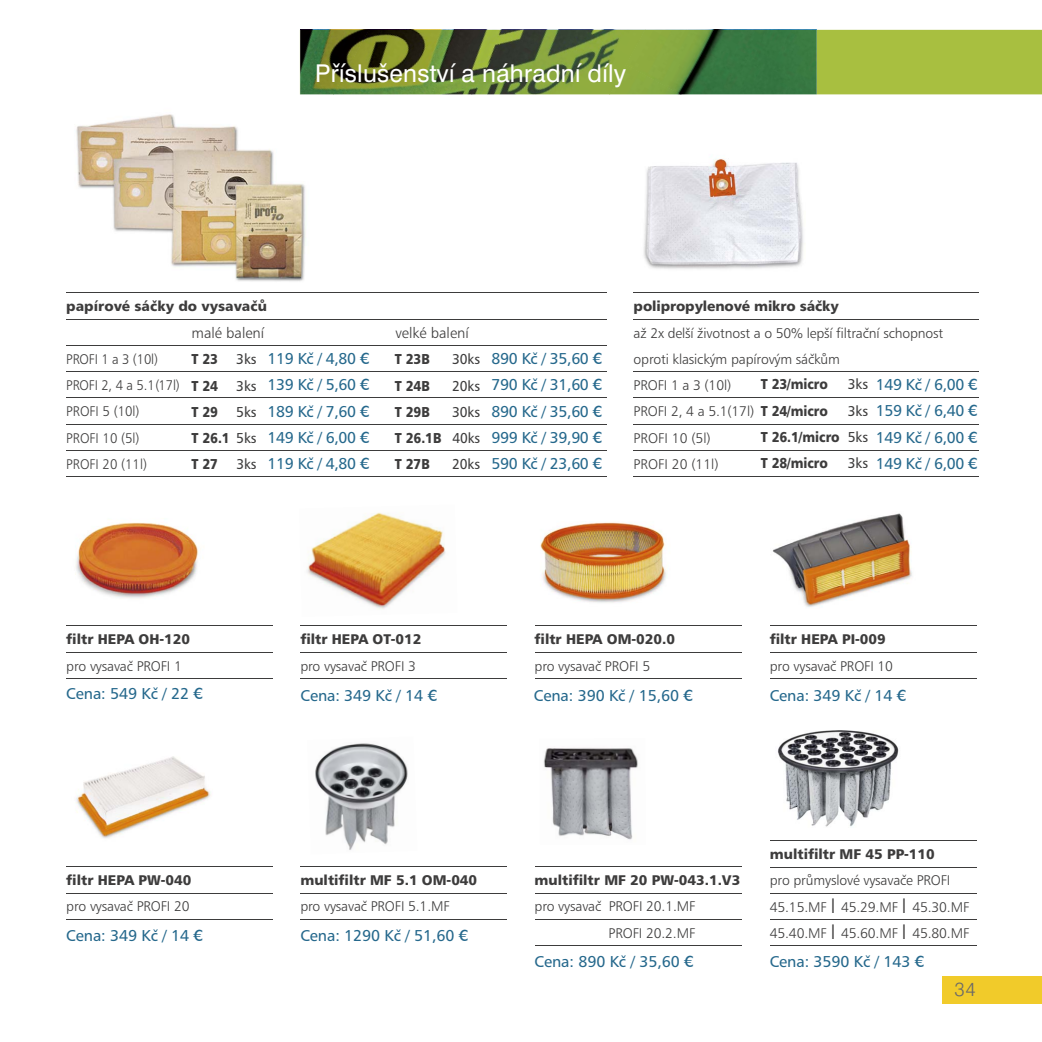
<style>
.page{position:relative;width:1042px;height:1042px;background:#fff}
.page>*{position:absolute;margin:0;border:0;box-sizing:border-box;transform-origin:0 0}
.t1{font:24.5px "Swiss 721 BTCE";letter-spacing:.01em;color:#fff}
.t2{font:300 19.25px "Swiss 721 BTCE";color:#696969}
.t3{font:15.75px/26.2px "Humanist 777 BTCE Roman B";letter-spacing:-.005em;color:#25688c;text-align:justify}
.t4{font:14.88px "Humanist 777 BTCE Light B";color:#3d3c3c}
.t5{font:14.35px/26.2px "Humanist 777 BTCE Black B";letter-spacing:-.005em;color:#3d3c3c;scale:.89 1}
.t6{font:14.35px "Humanist 777 BTCE Roman B";letter-spacing:-.005em;color:#3d3c3c;scale:.95 1}
.t7{font:14.35px "Humanist 777 BTCE Roman B";letter-spacing:-.005em;color:#3d3c3c;scale:.94 1}
.t8{font:14px/26.2px "Humanist 777 BTCE Light B";letter-spacing:-.01em;color:#3d3c3c}
.t9{font:14px "Humanist 777 BTCE Black B";color:#3d3c3c}
.t10{font:14px/26.2px "Humanist 777 BTCE Light B";letter-spacing:-.01em;color:#3d3c3c;scale:.94 1}
.s1{font-family:"Futura BT";font-weight:500}
.s2{font-family:"Humanist 777 BTCE Roman B"}
.s3{font-size:21px}
</style>
<div class="page">
<div style="left:942px;top:976px;width:100px;height:28px;background:#f1cb2a"></div>
<div style="left:817px;top:30px;width:225px;height:64px;background:#a8bf40"></div>
<img style="left:646px;top:30px;width:171px;height:64px">
<img style="left:508px;top:30px;width:138px;height:64px">
<img style="left:370px;top:30px;width:138px;height:64px">
<img style="left:609px;top:64px;width:73px;height:30px">
<img style="left:300px;top:30px;width:70px;height:64px">
<hr style="left:66px;top:292px;width:541px;height:1px;background:#3d3c3c">
<hr style="left:66px;top:319px;width:541px;height:1px;background:#3d3c3c">
<hr style="left:66px;top:345px;width:541px;height:1px;background:#3d3c3c">
<hr style="left:66px;top:371px;width:541px;height:1px;background:#3d3c3c">
<hr style="left:66px;top:397px;width:541px;height:1px;background:#3d3c3c">
<hr style="left:66px;top:424px;width:541px;height:1px;background:#3d3c3c">
<hr style="left:66px;top:450px;width:541px;height:1px;background:#3d3c3c">
<hr style="left:66px;top:476px;width:541px;height:1px;background:#3d3c3c">
<img style="left:76px;top:114px;width:230px;height:168px">
<hr style="left:633px;top:292px;width:346px;height:1px;background:#3d3c3c">
<hr style="left:633px;top:319px;width:346px;height:1px;background:#3d3c3c">
<hr style="left:633px;top:371px;width:346px;height:1px;background:#3d3c3c">
<hr style="left:633px;top:397px;width:346px;height:1px;background:#3d3c3c">
<hr style="left:633px;top:424px;width:346px;height:1px;background:#3d3c3c">
<hr style="left:633px;top:450px;width:346px;height:1px;background:#3d3c3c">
<hr style="left:633px;top:476px;width:346px;height:1px;background:#3d3c3c">
<img style="left:643px;top:159px;width:161px;height:110px">
<hr style="left:66px;top:625px;width:207px;height:1px;background:#3d3c3c">
<hr style="left:66px;top:652px;width:207px;height:1px;background:#3d3c3c">
<hr style="left:66px;top:678px;width:207px;height:1px;background:#3d3c3c">
<img style="left:75px;top:522px;width:123px;height:76px">
<hr style="left:300px;top:625px;width:207px;height:1px;background:#3d3c3c">
<hr style="left:300px;top:652px;width:207px;height:1px;background:#3d3c3c">
<hr style="left:300px;top:678px;width:207px;height:1px;background:#3d3c3c">
<img style="left:307px;top:512px;width:139px;height:97px">
<img style="left:540px;top:522px;width:126px;height:81px">
<hr style="left:770px;top:625px;width:206px;height:1px;background:#3d3c3c">
<hr style="left:770px;top:652px;width:206px;height:1px;background:#3d3c3c">
<hr style="left:770px;top:678px;width:206px;height:1px;background:#3d3c3c">
<img style="left:773px;top:513px;width:139px;height:94px">
<hr style="left:66px;top:866px;width:207px;height:1px;background:#3d3c3c">
<hr style="left:66px;top:892px;width:207px;height:1px;background:#3d3c3c">
<hr style="left:66px;top:919px;width:207px;height:1px;background:#3d3c3c">
<img style="left:76px;top:756px;width:135px;height:82px">
<img style="left:777px;top:730px;width:122px;height:97px">
<hr style="left:534px;top:625px;width:207px;height:1px;background:#3d3c3c">
<hr style="left:534px;top:652px;width:207px;height:1px;background:#3d3c3c">
<hr style="left:534px;top:678px;width:207px;height:1px;background:#3d3c3c">
<img style="left:543px;top:748px;width:95px;height:92px">
<hr style="left:534px;top:866px;width:207px;height:1px;background:#3d3c3c">
<hr style="left:534px;top:892px;width:207px;height:1px;background:#3d3c3c">
<hr style="left:534px;top:919px;width:207px;height:1px;background:#3d3c3c">
<hr style="left:534px;top:945px;width:207px;height:1px;background:#3d3c3c">
<img style="left:315px;top:743px;width:93px;height:107px">
<hr style="left:300px;top:866px;width:207px;height:1px;background:#3d3c3c">
<hr style="left:300px;top:892px;width:207px;height:1px;background:#3d3c3c">
<hr style="left:300px;top:919px;width:207px;height:1px;background:#3d3c3c">
<hr style="left:770px;top:840px;width:206px;height:1px;background:#3d3c3c">
<hr style="left:770px;top:866px;width:206px;height:1px;background:#3d3c3c">
<hr style="left:770px;top:893px;width:206px;height:1px;background:#3d3c3c">
<hr style="left:770px;top:919px;width:206px;height:1px;background:#3d3c3c">
<hr style="left:770px;top:945px;width:206px;height:1px;background:#3d3c3c">
<h1 class="t1" style="left:315px;top:63px;width:313px">Příslušenství a náhradní díly</h1>
<p class="t9" style="left:66px;top:300px;width:202px">papírové sáčky do vysavačů</p>
<p class="t10" style="left:66px;top:347px;width:122px">PROFI 1 a 3 (10l)<br>PROFI 2, 4 a 5.1 (17l)<br>PROFI 5 (10l)<br>PROFI 10 (5l)<br>PROFI 20 (11l)</p>
<p class="t4" style="left:191px;top:326px;width:74px">malé balení</p>
<p class="t4" style="left:395px;top:326px;width:75px">velké balení</p>
<p class="t3" style="left:268px;top:346px;width:103px">119 Kč / 4,80 <span class="s1">€ </span>139 Kč / 5,60 <span class="s1">€ </span>189 Kč / 7,60 <span class="s1">€ </span>149 Kč / 6,00 <span class="s1">€ </span>119 Kč / 4,80 <span class="s1">€</span></p>
<p class="t5" style="left:191px;top:347px;width:31px">T 23</p>
<p class="t6" style="left:236px;top:353px;width:23px">3ks</p>
<p class="t5" style="left:191px;top:373px;width:31px">T 24</p>
<p class="t6" style="left:236px;top:379px;width:23px">3ks</p>
<p class="t5" style="left:191px;top:399px;width:31px">T 29</p>
<p class="t6" style="left:236px;top:405px;width:23px">5ks</p>
<p class="t5" style="left:191px;top:426px;width:75px">T 26.1 <span class="s2">5ks<br></span>T 27</p>
<p class="t5" style="left:395px;top:347px;width:41px">T 23B</p>
<p class="t6" style="left:452px;top:353px;width:31px">30ks</p>
<p class="t5" style="left:395px;top:373px;width:41px">T 24B</p>
<p class="t6" style="left:452px;top:379px;width:31px">20ks</p>
<p class="t5" style="left:395px;top:399px;width:41px">T 29B</p>
<p class="t6" style="left:452px;top:405px;width:31px">30ks</p>
<p class="t5" style="left:395px;top:426px;width:97px">T 26.1B <span class="s2">40ks<br></span>T 27B</p>
<p class="t7" style="left:236px;top:458px;width:23px">3ks</p>
<p class="t6" style="left:452px;top:458px;width:31px">20ks</p>
<p class="t3" style="left:491px;top:346px;width:112px">890 Kč / 35,60 <span class="s1">€ </span>790 Kč / 31,60 <span class="s1">€ </span>890 Kč / 35,60 <span class="s1">€ </span>999 Kč / 39,90 <span class="s1">€ </span>590 Kč / 23,60 <span class="s1">€</span></p>
<p class="t9" style="left:633px;top:300px;width:207px">polipropylenové mikro sáčky</p>
<p class="t8" style="left:633px;top:320px;width:311px">až 2x delší životnost a o 50% lepší filtrační schopnost oproti klasickým papírovým sáčkům<br>PROFI 1 a 3 (10l)<br>PROFI 2, 4 a 5.1(17l)<br>PROFI 10 (5l)<br>PROFI 20 (11l)</p>
<p class="t3" style="left:876px;top:372px;width:103px">149 Kč / 6,00 <span class="s1">€ </span>159 Kč / 6,40 <span class="s1">€ </span>149 Kč / 6,00 <span class="s1">€ </span>149 Kč / 6,00 <span class="s1">€</span></p>
<p class="t5" style="left:761px;top:372px;width:77px">T 23/micro</p>
<p class="t6" style="left:848px;top:378px;width:23px">3ks</p>
<p class="t5" style="left:761px;top:398px;width:77px">T 24/micro</p>
<p class="t6" style="left:848px;top:404px;width:23px">3ks</p>
<p class="t5" style="left:761px;top:425px;width:122px">T 26.1/micro <span class="s2">5ks<br></span>T 28/micro</p>
<p class="t6" style="left:848px;top:457px;width:23px">3ks</p>
<p class="t9" style="left:300px;top:633px;width:122px">filtr HEPA OT-012</p>
<p class="t8" style="left:300px;top:653px;width:117px">pro vysavač PROFI 3</p>
<p class="t9" style="left:66px;top:633px;width:125px">filtr HEPA OH-120</p>
<p class="t8" style="left:66px;top:653px;width:117px">pro vysavač PROFI 1</p>
<p class="t3" style="left:66px;top:681px;width:138px">Cena: 549 Kč / 22 <span class="s1">€</span></p>
<p class="t3" style="left:300px;top:683px;width:138px">Cena: 349 Kč / 14 <span class="s1">€</span></p>
<p class="t9" style="left:534px;top:633px;width:142px">filtr HEPA OM-020.0</p>
<p class="t8" style="left:534px;top:653px;width:117px">pro vysavač PROFI 5</p>
<p class="t3" style="left:534px;top:683px;width:161px">Cena: 390 Kč / 15,60 <span class="s1">€</span></p>
<p class="t9" style="left:770px;top:633px;width:118px">filtr HEPA PI-009</p>
<p class="t8" style="left:770px;top:653px;width:125px">pro vysavač PROFI 10</p>
<p class="t3" style="left:770px;top:683px;width:138px">Cena: 349 Kč / 14 <span class="s1">€</span></p>
<p class="t9" style="left:66px;top:874px;width:127px">filtr HEPA PW-040</p>
<p class="t8" style="left:66px;top:894px;width:125px">pro vysavač PROFI 20</p>
<p class="t3" style="left:66px;top:923px;width:138px">Cena: 349 Kč / 14 <span class="s1">€</span></p>
<p class="t9" style="left:300px;top:874px;width:178px">multifiltr MF 5.1 OM-040</p>
<p class="t8" style="left:300px;top:894px;width:151px">pro vysavač PROFI 5.1.MF</p>
<p class="t3" style="left:300px;top:923px;width:170px">Cena: 1290 Kč / 51,60 <span class="s1">€</span></p>
<p class="t9" style="left:534px;top:874px;width:207px">multifiltr MF 20 PW-043.1.V3</p>
<p class="t8" style="left:534px;top:894px;width:162px;text-align:right">pro vysavač PROFI 20.1.MF<br>PROFI 20.2.MF</p>
<p class="t3" style="left:534px;top:950px;width:161px">Cena: 890 Kč / 35,60 <span class="s1">€</span></p>
<p class="t9" style="left:770px;top:848px;width:167px">multifiltr MF 45 PP-110</p>
<p class="t8" style="left:770px;top:868px;width:201px">pro průmyslové vysavače PROFI<br>45.15.MF <span class="s3">I</span> 45.29.MF <span class="s3">I</span> 45.30.MF<br>45.40.MF <span class="s3">I</span> 45.60.MF <span class="s3">I</span> 45.80.MF</p>
<p class="t3" style="left:770px;top:950px;width:156px">Cena: 3590 Kč / 143 <span class="s1">€</span></p>
<h2 class="t2" style="left:954px;top:980px;width:23px">34</h2>
</div>
